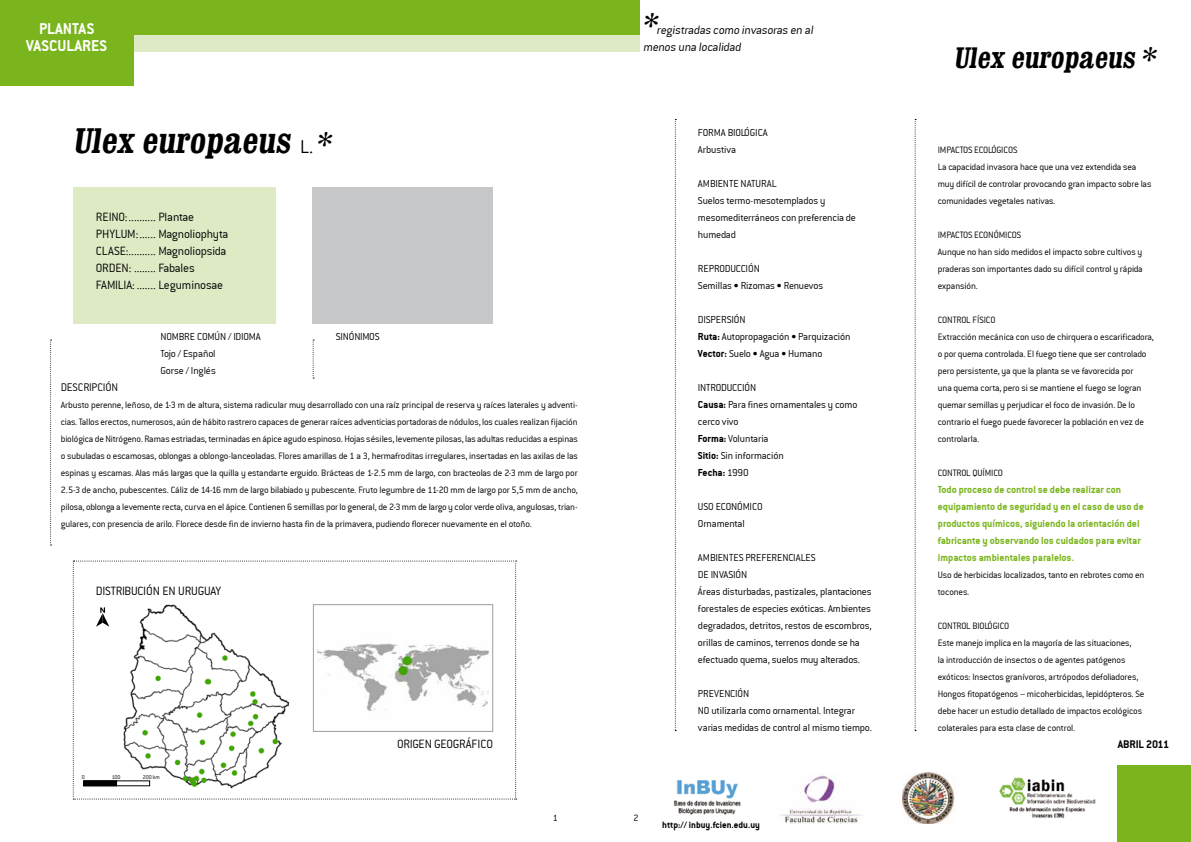
<style>
.page{position:relative;width:1191px;height:842px;background:#fff}
.page>*{position:absolute;margin:0;border:0;box-sizing:border-box;transform-origin:0 0}
.t1{font:700 condensed 36px "Clarendon";color:#000}
.t2{font:700 condensed 30px "Clarendon";color:#000}
.t3{font:17px/17px "Conduit ITCTT Bold";color:#fff;text-align:center}
.t4{font:13px/17px "Conduit ITCTT Light";letter-spacing:-.015em;color:#000}
.t5{font:12px "Conduit ITCTT Light";color:#000}
.t6{font:12px "Conduit ITCTT Bold";letter-spacing:-.01em;color:#000}
.t7{font:11px/17px "Conduit ITCTT Light";letter-spacing:-.015em;color:#000}
.t8{font:11px/17px "Conduit ITCTT Bold";color:#7ab51d}
.t9{font:11px "Conduit ITCTT Bold";letter-spacing:-.005em;color:#000}
.t10{font:10px/17px "Conduit ITCTT Light";letter-spacing:-.015em;color:#000}
.t11{font:10px "Conduit ITCTT Bold";color:#000}
.t12{font:6px "Conduit ITCTT Light";color:#000}
.s1{font-family:"Conduit ITCTT Light";font-weight:400;font-stretch:normal;font-size:20px}
.s2{font-size:30px}
.s3{font-family:"Conduit ITCTT Bold"}
.s4{font-family:"Conduit ITCTT Light"}
</style>
<div class="page">
<div style="left:73px;top:187px;width:203px;height:136px;background:#ddeac4"></div>
<div style="left:0;top:34px;width:639px;height:17px;background:#ddeac4"></div>
<div style="left:0;top:0;width:639px;height:34px;background:#7ab51d"></div>
<div style="left:0;top:0;width:133px;height:85px;background:#7ab51d"></div>
<div style="left:1117px;top:765px;width:74px;height:77px;background:#7ab51d"></div>
<svg style="left:50px;top:340px;width:2px;height:205px"></svg>
<svg style="left:313px;top:340px;width:1px;height:38px"></svg>
<img style="left:674px;top:780px;width:67px;height:35px">
<img style="left:902px;top:773px;width:53px;height:51px">
<img style="left:780px;top:775px;width:83px;height:48px">
<img style="left:999px;top:778px;width:96px;height:41px">
<svg style="left:675px;top:119px;width:1px;height:612px"></svg>
<svg style="left:914px;top:119px;width:2px;height:612px"></svg>
<svg style="left:73px;top:561px;width:443px;height:238px"></svg>
<div style="left:83px;top:780px;width:34px;height:6px;background:#000"></div>
<div style="left:83px;top:780px;width:67px;height:6px;border:1px solid #000"></div>
<div style="left:313px;top:187px;width:180px;height:136px;background:#c6c7c8"></div>
<h3 class="t3" style="left:26px;top:20px;width:82px">PLANTAS<br>VASCULARES</h3>
<h1 class="t1" style="left:73px;top:118px;width:264px">Ulex europaeus <span class="s1">L .</span> <span class="s2">*</span></h1>
<h3 class="t4" style="left:96px;top:208px;width:134px">REINO:.......... Plantae<br>PHYLUM:...... Magnoliophyta<br>CLASE:.......... Magnoliopsida<br>ORDEN: ........ Fabales<br>FAMILIA: ....... Leguminosae</h3>
<p class="t7" style="left:160px;top:328px;width:102px">NOMBRE COMÚN / IDIOMA<br>Tojo / Español<br>Gorse / Inglés</p>
<p class="t7" style="left:336px;top:328px;width:45px">SINÓNIMOS</p>
<p class="t5" style="left:61px;top:381px;width:59px">DESCRIPCIÓN</p>
<p class="t10" style="left:61px;top:396px;width:518px;text-align:justify">Arbusto perenne, leñoso, de 1-3 m de altura, sistema radicular muy desarrollado con una raíz principal de reserva y raíces laterales y adventi&shy;cias. Tallos erectos, numerosos, aún de hábito rastrero capaces de generar raíces adventicias portadoras de nódulos, los cuales realizan fijación biológica de Nitrógeno. Ramas estriadas, terminadas en ápice agudo espinoso. Hojas sésiles, levemente pilosas, las adultas reducidas a espinas o subuladas o escamosas, oblongas a oblongo-lanceoladas. Flores amarillas de 1 a 3, hermafroditas irregulares, insertadas en las axilas de las espinas y escamas. Alas más largas que la quilla y estandarte erguido. Brácteas de 1-2.5 mm de largo, con bracteolas de 2-3 mm de largo por 2.5-3 de ancho, pubescentes. Cáliz de 14-16 mm de largo bilabiado y pubescente. Fruto legumbre de 11-20 mm de largo por 5,5 mm de ancho, pilosa, oblonga a levemente recta, curva en el ápice. Contienen 6 semillas por lo general, de 2-3 mm de largo y color verde oliva, angulosas, trian&shy;gulares, con presencia de arilo. Florece desde fin de invierno hasta fin de la primavera, pudiendo florecer nuevamente en el otoño.</p>
<h3 class="t4" style="left:96px;top:582px;width:127px">DISTRIBUCIÓN EN URUGUAY</h3>
<p class="t12" style="left:82px;top:773px;width:5px">0</p>
<p class="t12" style="left:112px;top:773px;width:10px">100</p>
<p class="t12" style="left:143px;top:773px;width:19px">200 km</p>
<h3 class="t4" style="left:397px;top:735px;width:97px">ORIGEN GEOGRÁFICO</h3>
<h2 class="t2" style="left:643px;top:5px;width:20px">*</h2>
<h3 class="t4" style="left:643px;top:21px;width:173px;text-indent:13px">registradas como invasoras en al menos una localidad</h3>
<p class="t7" style="left:698px;top:124px;width:71px">FORMA BIOlÓGICA<br>Arbustiva</p>
<p class="t7" style="left:698px;top:175px;width:11px">Ambiente</p>
<p class="t7" style="left:698px;top:175px;width:159px;text-indent:43px">natural<br>Suelos termo-mesotemplados y mesomediterráneos con preferencia de humedad</p>
<p class="t7" style="left:698px;top:260px;width:127px">Reproducción<br>Semillas <span class="s3">•</span> Rizomas <span class="s3">•</span> Renuevos</p>
<p class="t7" style="left:698px;top:311px;width:154px">Dispersión<br><span class="s3">Ruta:</span> Autopropagación <span class="s3">•</span> Parquización<br><span class="s3">Vector:</span> Suelo <span class="s3">•</span> Agua <span class="s3">•</span> Humano</p>
<p class="t7" style="left:698px;top:379px;width:161px">Introducción<br><span class="s3">Causa:</span> Para fines ornamentales y como cerco vivo<br><span class="s3">Forma:</span> Voluntaria<br><span class="s3">Sitio:</span> Sin información</p>
<p class="t9" style="left:698px;top:466px;width:52px">Fecha: <span class="s4">1990</span></p>
<p class="t7" style="left:698px;top:498px;width:66px">USO ECONÓMICO<br>Ornamental</p>
<p class="t7" style="left:698px;top:549px;width:11px">Ambientes</p>
<p class="t7" style="left:745px;top:549px;width:6px">preferenciales</p>
<p class="t7" style="left:698px;top:566px;width:175px">de invasión<br>Áreas disturbadas, pastizales, plantaciones forestales de especies exóticas. Ambientes degradados, detritos, restos de escombros, orillas de caminos, terrenos donde se ha efectuado quema, suelos muy alterados.</p>
<p class="t7" style="left:698px;top:685px;width:175px">Prevención<br>NO utilizarla como ornamental. Integrar varias medidas de control al mismo tiempo.</p>
<p class="t10" style="left:553px;top:809px;width:7px">1</p>
<p class="t10" style="left:633px;top:809px;width:7px">2</p>
<p class="t11" style="left:662px;top:819px;width:99px">http:// inbuy.fcien.edu.uy</p>
<h2 class="t2" style="left:954px;top:39px;width:208px">Ulex europaeus *</h2>
<p class="t10" style="left:937px;top:141px;width:215px;text-indent:36px">ecológicos<br>La capacidad invasora hace que una vez extendida sea muy difícil de controlar provocando gran impacto sobre las comunidades vegetales nativas.</p>
<p class="t10" style="left:937px;top:226px;width:6px">impactos</p>
<p class="t10" style="left:937px;top:141px;width:8px">Impactos</p>
<p class="t10" style="left:937px;top:226px;width:206px;text-indent:36px">ECONÓMICOS<br>Aunque no han sido medidos el impacto sobre cultivos y praderas son importantes dado su difícil control y rápida expansión.</p>
<p class="t10" style="left:937px;top:311px;width:11px">Control</p>
<p class="t10" style="left:937px;top:311px;width:218px;text-indent:35px">físico<br>Extracción mecánica con uso de chirquera o escarificadora, o por quema controlada. El fuego tiene que ser controlado pero persistente, ya que la planta se ve favorecida por<br>una quema corta, pero si se mantiene el fuego se logran quemar semillas y perjudicar el foco de invasión. De lo contrario el fuego puede favorecer la población en vez de controlarla.</p>
<p class="t10" style="left:937px;top:464px;width:11px">Control</p>
<p class="t10" style="left:972px;top:464px;width:18px">químico</p>
<p class="t8" style="left:937px;top:481px;width:208px">Todo proceso de control se debe realizar con equipamiento de seguridad y en el caso de uso de productos químicos, siguiendo la orientación del fabricante y observando los cuidados para evitar impactos ambientales paralelos.</p>
<p class="t10" style="left:937px;top:566px;width:208px">Uso de herbicidas localizados, tanto en rebrotes como en tocones.</p>
<p class="t10" style="left:937px;top:617px;width:11px">Control</p>
<p class="t10" style="left:937px;top:617px;width:208px;text-indent:35px">biológico<br>Este manejo implica en la mayoría de las situaciones,<br>la introducción de insectos o de agentes patógenos exóticos: Insectos granívoros, artrópodos defoliadores, Hongos fitopatógenos – micoherbicidas, lepidópteros. Se debe hacer un estudio detallado de impactos ecológicos colaterales para esta clase de control.</p>
<p class="t6" style="left:1117px;top:737px;width:53px">ABRIL 2011</p>
</div>
